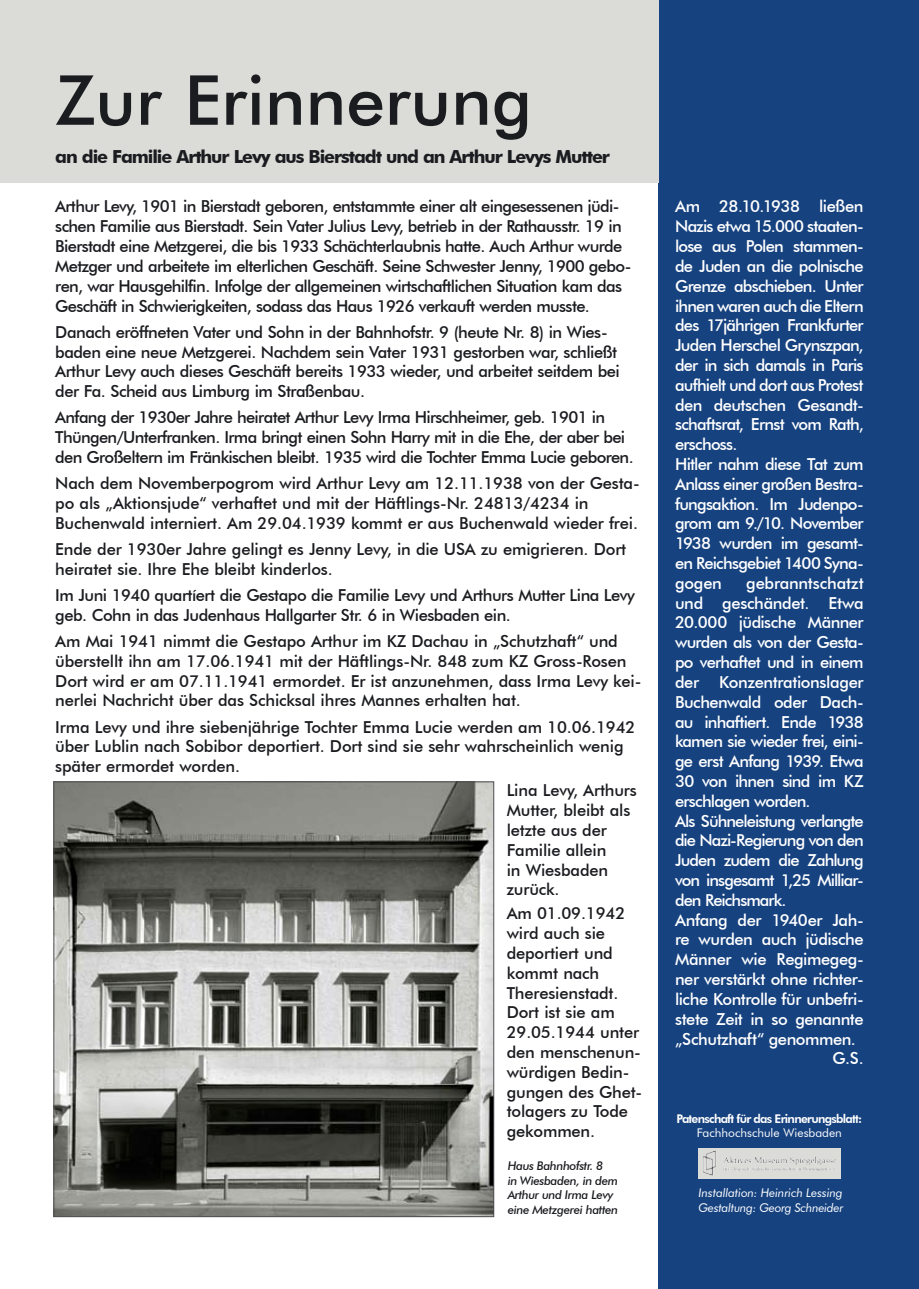
<style>
.page{position:relative;width:919px;height:1289px;background:#fff}
.page>*{position:absolute;margin:0;border:0;box-sizing:border-box;transform-origin:0 0}
.t1{font:500 69px "Futura BT";color:#1b1c20}
.t2{font:700 18px "Futura BT";letter-spacing:-.06em;color:#1b1c20}
.t3{font:500 16.5px/19.8px "Futura BT";letter-spacing:-.03em;color:#1b1c20}
.t4{font:500 16.5px/19.8px "Futura BT";letter-spacing:-.01em;color:#1b1c20}
.t5{font:500 16.5px/19.8px "Futura BT";letter-spacing:-.045em;color:#fff}
.t6{font:500 16.5px "Futura BT";letter-spacing:-.025em;color:#fff}
.t7{font:500 16.5px "Futura BT";letter-spacing:-.02em;color:#fff}
.t8{font:500 16.5px "Futura BT";letter-spacing:-.015em;color:#fff}
.t9{font:italic 500 12px/14.4px "Futura BT";letter-spacing:-.03em;color:#1b1c20}
.t10{font:italic 12px/15px "Futura BT";letter-spacing:-.01em;color:#fff}
.t11{font:800 12px "Futura BT";letter-spacing:-.06em;color:#fff}
.t12{font:12px "Futura BT";color:#fff}
</style>
<div class="page">
<div style="left:658px;top:0;width:260px;height:1288px;background:#164280"></div>
<div style="left:0;top:0;width:658px;height:183px;background:#dbdcd7"></div>
<div style="left:698px;top:1148px;width:142px;height:30px;background:#dbdcd7"></div>
<img style="left:703px;top:1150px;width:118px;height:25px">
<img style="left:56px;top:783px;width:436px;height:431px">
<h1 class="t1" style="left:55px;top:58px;width:478px">Zur Erinnerung</h1>
<p class="t2" style="left:55px;top:146px;width:556px">an die Familie Arthur Levy aus Bierstadt und an Arthur Levys Mutter</p>
<p class="t3" style="left:55px;top:196px;width:577px">Arthur Levy, 1901 in Bierstadt geboren, entstammte einer alt eingesessenen jüdi&shy;schen Familie aus Bierstadt. Sein Vater Julius Levy, betrieb in der Rathausstr. 19 in Bierstadt eine Metzgerei, die bis 1933 Schächterlaubnis hatte. Auch Arthur wurde Metzger und arbeitete im elterlichen Geschäft. Seine Schwester Jenny, 1900 gebo&shy;ren, war Hausgehilfin. Infolge der allgemeinen wirtschaftlichen Situation kam das Geschäft in Schwierigkeiten, sodass das Haus 1926 verkauft werden musste.</p>
<p class="t3" style="left:55px;top:322px;width:566px">Danach eröffneten Vater und Sohn in der Bahnhofstr. 9 (heute Nr. 8) in Wies&shy;baden eine neue Metzgerei. Nachdem sein Vater 1931 gestorben war, schließt Arthur Levy auch dieses Geschäft bereits 1933 wieder, und arbeitet seitdem bei der Fa. Scheid aus Limburg im Straßenbau.</p>
<p class="t3" style="left:55px;top:407px;width:580px">Anfang der 1930er Jahre heiratet Arthur Levy Irma Hirschheimer, geb. 1901 in<br>Thüngen/Unterfranken. Irma bringt einen Sohn Harry mit in die Ehe, der aber bei den Großeltern im Fränkischen bleibt. 1935 wird die Tochter Emma Lucie geboren.</p>
<p class="t4" style="left:55px;top:473px;width:586px">Nach dem Novemberpogrom wird Arthur Levy am 12.11.1938 von der Gesta&shy;po als „Aktionsjude“ verhaftet und mit der Häftlings-Nr. 24813/4234 in<br>Buchenwald interniert. Am 29.04.1939 kommt er aus Buchenwald wieder frei.</p>
<p class="t4" style="left:55px;top:539px;width:572px">Ende der 1930er Jahre gelingt es Jenny Levy, in die USA zu emigrieren. Dort heiratet sie. Ihre Ehe bleibt kinderlos.</p>
<p class="t3" style="left:55px;top:585px;width:581px">Im Juni 1940 quartíert die Gestapo die Familie Levy und Arthurs Mutter Lina Levy geb. Cohn in das Judenhaus Hallgarter Str. 6 in Wiesbaden ein.</p>
<p class="t4" style="left:55px;top:631px;width:587px">Am Mai 1941 nimmt die Gestapo Arthur im KZ Dachau in „Schutzhaft“ und überstellt ihn am 17.06.1941 mit der Häftlings-Nr. 848 zum KZ Gross-Rosen Dort wird er am 07.11.1941 ermordet. Er ist anzunehmen, dass Irma Levy kei&shy;nerlei Nachricht über das Schicksal ihres Mannes erhalten hat.</p>
<p class="t4" style="left:55px;top:716px;width:581px">Irma Levy und ihre siebenjährige Tochter Emma Lucie werden am 10.06.1942 über Lublin nach Sobibor deportiert. Dort sind sie sehr wahrscheinlich wenig später ermordet worden.</p>
<p class="t4" style="left:506px;top:780px;width:132px">Lina Levy, Arthurs<br>Mutter, bleibt als letzte aus der<br>Familie allein<br>in Wiesbaden zurück.</p>
<p class="t4" style="left:506px;top:903px;width:137px">Am 01.09.1942 wird auch sie deportiert und kommt nach<br>Theresienstadt.<br>Dort ist sie am<br>29.05.1944 unter den menschenun&shy;würdigen Bedin&shy;gungen des Ghet&shy;tolagers zu Tode gekommen.</p>
<p class="t9" style="left:507px;top:1158px;width:112px">Haus Bahnhofstr. 8<br>in Wiesbaden, in dem<br>Arthur und Irma Levy eine Metzgerei hatten</p>
<p class="t5" style="left:675px;top:196px;width:190px">Am 28.10.1938 ließen<br>Nazis etwa 15.000 staaten&shy;lose aus Polen stammen&shy;de Juden an die polnische<br>Grenze abschieben. Unter ihnen waren auch die Eltern des 17jährigen Frankfurter<br>Juden Herschel Grynszpan, der in sich damals in Paris aufhielt und dort aus Protest den deutschen Gesandt&shy;schaftsrat, Ernst vom Rath, erschoss.<br>Hitler nahm diese Tat zum<br>Anlass einer großen Bestra&shy;fungsaktion. Im Judenpo&shy;grom am 9./10. November<br>1938 wurden im gesamt&shy;en Reichsgebiet 1400 Syna&shy;gogen</p>
<p class="t8" style="left:746px;top:573px;width:119px">gebranntschatzt</p>
<p class="t7" style="left:675px;top:592px;width:190px">und geschändet. Etwa</p>
<p class="t5" style="left:675px;top:612px;width:190px">20.000 jüdische Männer</p>
<p class="t5" style="left:675px;top:632px;width:190px">wurden als von der Gesta-</p>
<p class="t5" style="left:675px;top:652px;width:190px">po verhaftet und in einem</p>
<p class="t7" style="left:675px;top:672px;width:190px">der Konzentrationslager</p>
<p class="t5" style="left:675px;top:691px;width:190px">Buchenwald oder Dach-</p>
<p class="t5" style="left:675px;top:711px;width:190px">au inhaftiert. Ende 1938</p>
<p class="t5" style="left:675px;top:731px;width:190px">kamen sie wieder frei, eini-</p>
<p class="t5" style="left:675px;top:751px;width:190px">ge erst Anfang 1939. Etwa</p>
<p class="t5" style="left:675px;top:771px;width:190px">30 von ihnen sind im KZ</p>
<p class="t5" style="left:675px;top:790px;width:137px">erschlagen worden.</p>
<p class="t5" style="left:675px;top:810px;width:190px">Als Sühneleistung verlangte</p>
<p class="t5" style="left:675px;top:830px;width:190px">die Nazi- Regierung von den</p>
<p class="t5" style="left:675px;top:850px;width:190px">Juden zudem die Zahlung</p>
<p class="t5" style="left:675px;top:870px;width:190px">von insgesamt 1,25 Milliar-</p>
<p class="t5" style="left:675px;top:889px;width:113px">den Reichsmark.</p>
<p class="t6" style="left:675px;top:909px;width:190px">Anfang der 1940er Jah-</p>
<p class="t5" style="left:675px;top:929px;width:190px">re wurden auch jüdische</p>
<p class="t6" style="left:675px;top:949px;width:190px">Männer wie Regimegeg-</p>
<p class="t6" style="left:675px;top:969px;width:190px">ner verstärkt ohne richter-</p>
<p class="t5" style="left:675px;top:988px;width:190px">liche Kontrolle für unbefri-</p>
<p class="t5" style="left:675px;top:1008px;width:190px">stete Zeit in so genannte</p>
<p class="t6" style="left:675px;top:1028px;width:182px">„Schutzhaft“ genommen.</p>
<p class="t5" style="left:832px;top:1048px;width:33px">G.S.</p>
<p class="t11" style="left:676px;top:1111px;width:187px">Patenschaft für das Erinnerungsblatt:</p>
<p class="t12" style="left:696px;top:1125px;width:147px">Fachhochschule Wiesbaden</p>
<p class="t10" style="left:698px;top:1185px;width:146px">Installation: Heinrich Lessing<br>Gestaltung: Georg Schneider</p>
</div>
